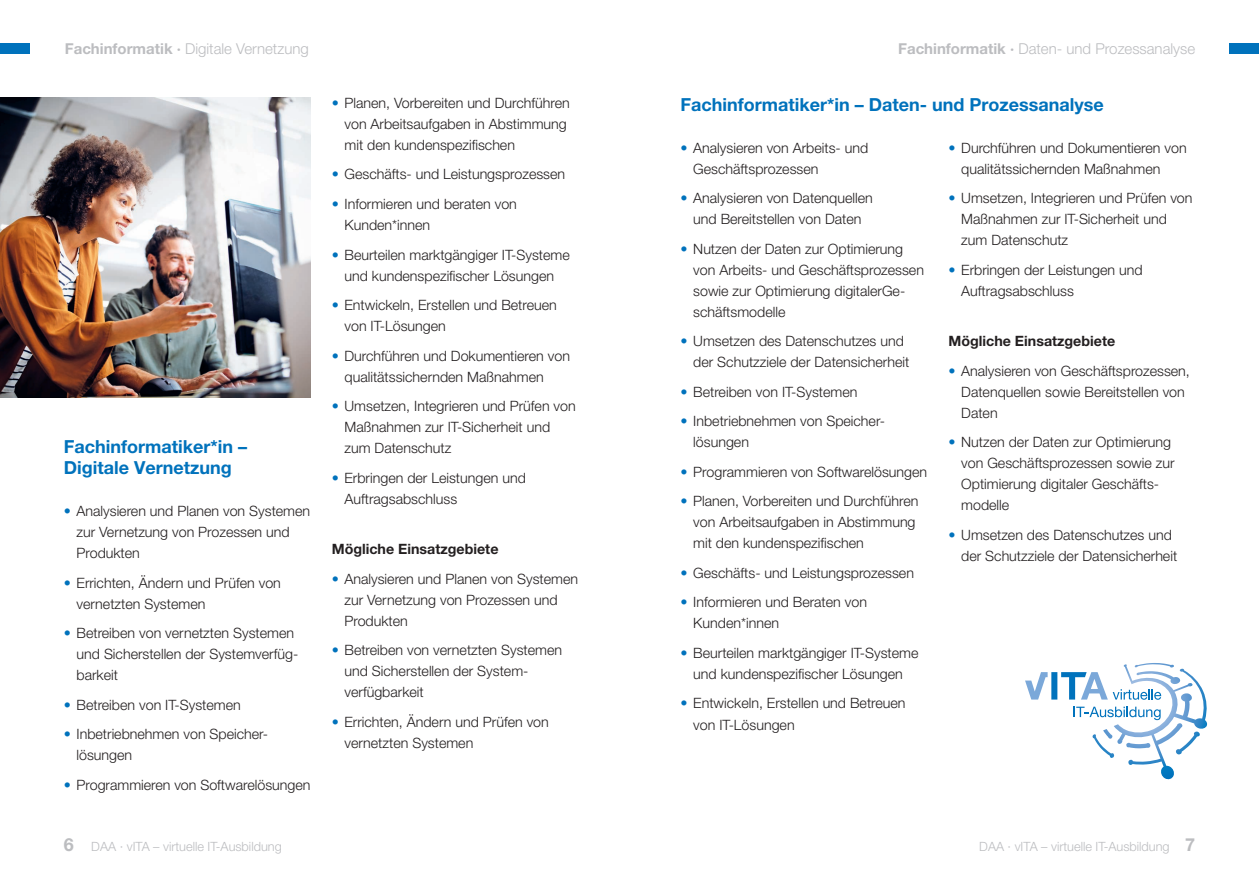
<style>
.page{position:relative;width:1259px;height:893px;background:#fff}
.page>*{position:absolute;margin:0;border:0;box-sizing:border-box;transform-origin:0 0}
.t1{font:700 18px/21px "Helvetica Neue LT Pro";color:#0072bc}
.t2{font:300 15px "Helvetica Neue LT Std";color:#bcbdc0}
.t3{font:300 14.25px/21px "Helvetica Neue LT Std";color:#231f20}
.t4{font:700 14.25px "Helvetica Neue LT Pro";color:#231f20}
.t5{font:300 12.75px "Helvetica Neue LT Std";color:#bcbdc0}
.s1{font-family:"Helvetica Neue LT Pro";font-weight:700}
.s2{font-family:"Helvetica Neue LT Pro";font-weight:700;color:#0072bc}
.s3{font-family:"Helvetica Neue LT Pro";font-weight:700;font-size:18px}
</style>
<div class="page">
<div style="left:0;top:43px;width:30px;height:11px;background:#0072bc"></div>
<div style="left:1229px;top:43px;width:30px;height:11px;background:#0072bc"></div>
<svg style="left:1025px;top:663px;width:182px;height:117px"></svg>
<img style="left:0;top:98px;width:310px;height:300px">
<p class="t2" style="left:65px;top:39px;width:245px"><span class="s1">Fachinformatik ·</span> Digitale Vernetzung</p>
<p class="t1" style="left:64px;top:436px;width:185px">Fachinformatiker*in –<br>Digitale Vernetzung</p>
<p class="t3" style="left:77px;top:500px;width:235px;text-indent:-13px"><span class="s2">•</span> Analysieren und Planen von Systemen zur Vernetzung von Prozessen und<br>Produkten</p>
<p class="t3" style="left:77px;top:572px;width:206px;text-indent:-13px"><span class="s2">•</span> Errichten, Ändern und Prüfen von vernetzten Systemen</p>
<p class="t3" style="left:77px;top:622px;width:223px;text-indent:-13px"><span class="s2">•</span> Betreiben von vernetzten Systemen und Sicherstellen der Systemverfüg&shy;barkeit</p>
<p class="t3" style="left:64px;top:694px;width:178px"><span class="s2">•</span> Betreiben von IT-Systemen</p>
<p class="t3" style="left:77px;top:723px;width:191px;text-indent:-13px"><span class="s2">•</span> Inbetriebnehmen von Speicher&shy;lösungen</p>
<p class="t3" style="left:64px;top:774px;width:248px"><span class="s2">•</span> Programmieren von Softwarelösungen</p>
<p class="t3" style="left:344px;top:92px;width:227px;text-indent:-13px"><span class="s2">•</span> Planen, Vorbereiten und Durchführen von Arbeitsaufgaben in Abstimmung mit den kundenspezifischen</p>
<p class="t3" style="left:332px;top:164px;width:235px"><span class="s2">•</span> Geschäfts- und Leistungsprozessen</p>
<p class="t3" style="left:344px;top:193px;width:174px;text-indent:-13px"><span class="s2">•</span> Informieren und beraten von<br>Kunden*innen</p>
<p class="t3" style="left:332px;top:244px;width:239px;text-align:center"><span class="s2">•</span> Beurteilen marktgängiger IT-Systeme und kundenspezifischer Lösungen</p>
<p class="t3" style="left:344px;top:294px;width:214px;text-indent:-13px"><span class="s2">•</span> Entwickeln, Erstellen und Betreuen von IT-Lösungen</p>
<p class="t3" style="left:344px;top:345px;width:227px;text-indent:-13px"><span class="s2">•</span> Durchführen und Dokumentieren von qualitätssichernden Maßnahmen</p>
<p class="t3" style="left:344px;top:395px;width:233px;text-indent:-13px"><span class="s2">•</span> Umsetzen, Integrieren und Prüfen von<br>Maßnahmen zur IT-Sicherheit und zum Datenschutz</p>
<p class="t3" style="left:344px;top:467px;width:183px;text-indent:-13px"><span class="s2">•</span> Erbringen der Leistungen und<br>Auftragsabschluss</p>
<p class="t4" style="left:332px;top:540px;width:168px">Mögliche Einsatzgebiete</p>
<p class="t3" style="left:344px;top:568px;width:235px;text-indent:-13px"><span class="s2">•</span> Analysieren und Planen von Systemen zur Vernetzung von Prozessen und<br>Produkten</p>
<p class="t3" style="left:344px;top:639px;width:219px;text-indent:-13px"><span class="s2">•</span> Betreiben von vernetzten Systemen und Sicherstellen der System&shy;verfügbarkeit</p>
<p class="t3" style="left:344px;top:711px;width:206px;text-indent:-13px"><span class="s2">•</span> Errichten, Ändern und Prüfen von vernetzten Systemen</p>
<p class="t2" style="left:898px;top:39px;width:298px"><span class="s1">Fachinformatik ·</span> Daten- und Prozessanalyse</p>
<p class="t1" style="left:680px;top:93px;width:425px">Fachinformatiker*in – Daten- und Prozessanalyse</p>
<p class="t3" style="left:693px;top:137px;width:176px;text-indent:-13px"><span class="s2">•</span> Analysieren von Arbeits- und<br>Geschäftsprozessen</p>
<p class="t3" style="left:680px;top:188px;width:194px;text-align:center"><span class="s2">•</span> Analysieren von Datenquellen und Bereitstellen von Daten</p>
<p class="t3" style="left:693px;top:238px;width:232px;text-indent:-13px"><span class="s2">•</span> Nutzen der Daten zur Optimierung von Arbeits- und Geschäftsprozessen sowie zur Optimierung digitalerGe&shy;schäftsmodelle</p>
<p class="t3" style="left:693px;top:331px;width:217px;text-indent:-13px"><span class="s2">•</span> Umsetzen des Datenschutzes und der Schutzziele der Datensicherheit</p>
<p class="t3" style="left:680px;top:381px;width:178px"><span class="s2">•</span> Betreiben von IT-Systemen</p>
<p class="t3" style="left:693px;top:411px;width:191px;text-indent:-13px"><span class="s2">•</span> Inbetriebnehmen von Speicher&shy;lösungen</p>
<p class="t3" style="left:680px;top:461px;width:248px"><span class="s2">•</span> Programmieren von Softwarelösungen</p>
<p class="t3" style="left:693px;top:491px;width:227px;text-indent:-13px"><span class="s2">•</span> Planen, Vorbereiten und Durchführen von Arbeitsaufgaben in Abstimmung mit den kundenspezifischen</p>
<p class="t3" style="left:680px;top:562px;width:235px"><span class="s2">•</span> Geschäfts- und Leistungsprozessen</p>
<p class="t3" style="left:693px;top:592px;width:175px;text-indent:-13px"><span class="s2">•</span> Informieren und Beraten von<br>Kunden*innen</p>
<p class="t3" style="left:680px;top:642px;width:239px;text-align:center"><span class="s2">•</span> Beurteilen marktgängiger IT-Systeme und kundenspezifischer Lösungen</p>
<p class="t3" style="left:693px;top:693px;width:214px;text-indent:-13px"><span class="s2">•</span> Entwickeln, Erstellen und Betreuen von IT-Lösungen</p>
<p class="t3" style="left:961px;top:137px;width:227px;text-indent:-13px"><span class="s2">•</span> Durchführen und Dokumentieren von qualitätssichernden Maßnahmen</p>
<p class="t3" style="left:961px;top:188px;width:233px;text-indent:-13px"><span class="s2">•</span> Umsetzen, Integrieren und Prüfen von<br>Maßnahmen zur IT-Sicherheit und zum Datenschutz</p>
<p class="t3" style="left:961px;top:259px;width:183px;text-indent:-13px"><span class="s2">•</span> Erbringen der Leistungen und<br>Auftragsabschluss</p>
<p class="t4" style="left:948px;top:333px;width:168px">Mögliche Einsatzgebiete</p>
<p class="t3" style="left:961px;top:360px;width:230px;text-indent:-13px"><span class="s2">•</span> Analysieren von Geschäftsprozessen,<br>Datenquellen sowie Bereitstellen von<br>Daten</p>
<p class="t3" style="left:961px;top:432px;width:215px;text-indent:-13px"><span class="s2">•</span> Nutzen der Daten zur Optimierung von Geschäftsprozessen sowie zur<br>Optimierung digitaler Geschäfts&shy;modelle</p>
<p class="t3" style="left:961px;top:524px;width:217px;text-indent:-13px"><span class="s2">•</span> Umsetzen des Datenschutzes und der Schutzziele der Datensicherheit</p>
<p class="t5" style="left:64px;top:839px;width:219px"><span class="s3">6</span> DAA · vITA – virtuelle IT-Ausbildung</p>
<p class="t5" style="left:979px;top:839px;width:217px">DAA · vITA – virtuelle IT-Ausbildung <span class="s3">7</span></p>
</div>
